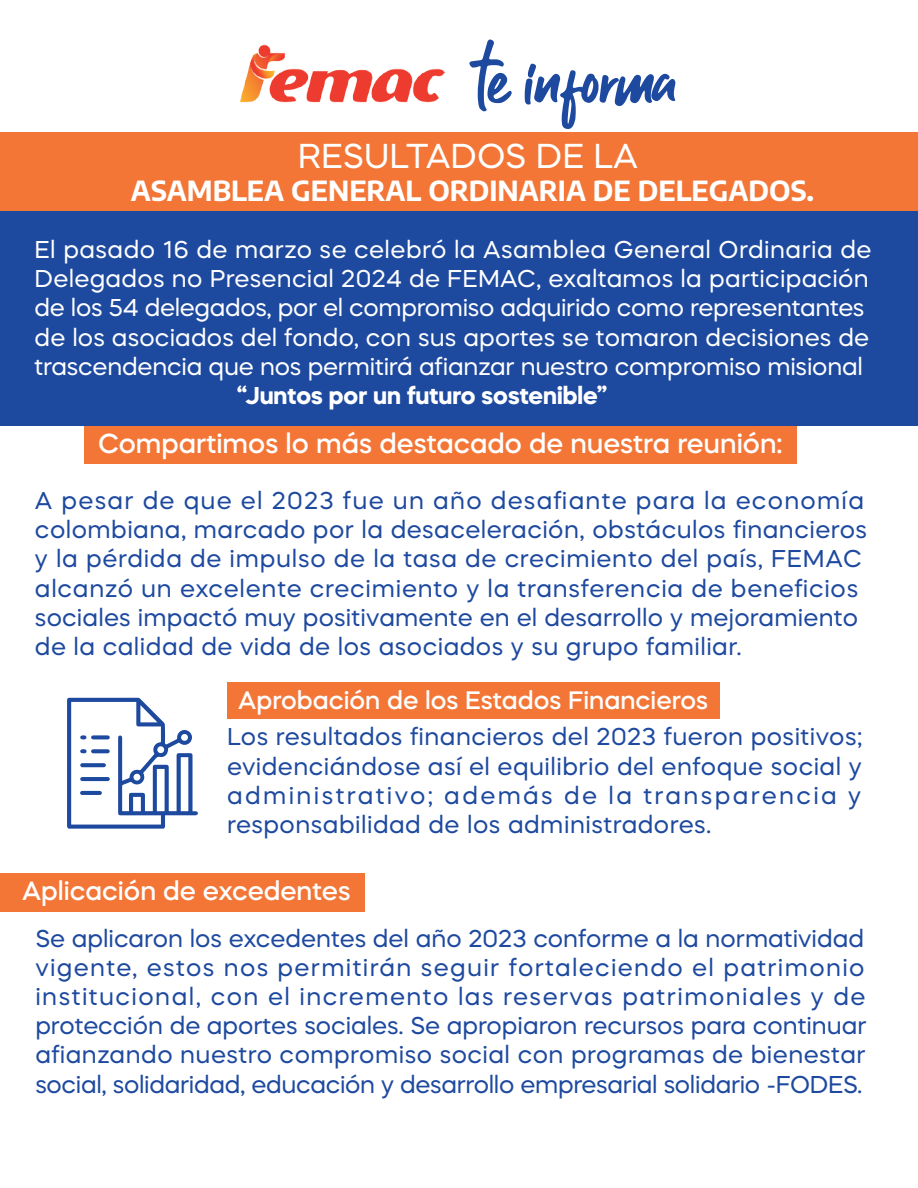
<style>
.page{position:relative;width:918px;height:1188px;background:#fff}
.page>*{position:absolute;margin:0;border:0;box-sizing:border-box;transform-origin:0 0}
.t1{font:66.9px "Guthen Bloots Personal Use";color:#1d499f}
.t2{font:34.5px "Mazzard H";color:#fff}
.t3{font:100 condensed 27.6px "Encode Sans";color:#fff}
.t4{font:500 27.45px "Mazzard H";color:#fff}
.t5{font:500 26.25px "Mazzard H";color:#fff}
.t6{font:500 25.2px "Mazzard H";color:#fff}
.t7{font:24.3px/29.1px "Mazzard H";letter-spacing:.02em;color:#1d499f;text-align:justify}
.t8{font:24.3px/29.1px "Mazzard H";letter-spacing:.005em;color:#fff}
.t9{font:700 24.3px "Mazzard H";color:#fff}
</style>
<div class="page">
<div style="left:0;top:132px;width:918px;height:81px;background:#f37636"></div>
<div style="left:84px;top:425px;width:712px;height:39px;background:#f37636"></div>
<div style="left:0;top:212px;width:918px;height:214px;background:#1d499f"></div>
<div style="left:227px;top:682px;width:492px;height:37px;background:#f37636"></div>
<div style="left:0;top:873px;width:364px;height:39px;background:#f37636"></div>
<svg style="left:67px;top:698px;width:131px;height:131px"></svg>
<img style="left:240px;top:44px;width:205px;height:59px">
<h1 class="t1" style="left:475px;top:38px;width:204px">te informa</h1>
<h2 class="t2" style="left:298px;top:134px;width:342px">RESULTADOS DE LA</h2>
<p class="t3" style="left:131px;top:172px;width:685px">ASAMBLEA GENERAL ORDINARIA DE DELEGADOS.</p>
<p class="t8" style="left:35px;top:235px;width:838px">El pasado 16 de marzo se celebró la Asamblea General Ordinaria de Delegados no Presencial 2024 de FEMAC, exaltamos la participación de los 54 delegados, por el compromiso adquirido como representantes de los asociados del fondo, con sus aportes se tomaron decisiones de trascendencia que nos permitirá afianzar nuestro compromiso misional</p>
<p class="t9" style="left:237px;top:379px;width:372px">“Juntos por un futuro sostenible”</p>
<p class="t4" style="left:98px;top:425px;width:686px">Compartimos lo más destacado de nuestra reunión:</p>
<p class="t7" style="left:35px;top:486px;width:834px;text-align:left">A pesar de que el 2023 fue un año desafiante para la economía colombiana, marcado por la desaceleración, obstáculos financieros y la pérdida de impulso de la tasa de crecimiento del país, FEMAC alcanzó un excelente crecimiento y la transferencia de beneficios sociales impactó muy positivamente en el desarrollo y mejoramiento de la calidad de vida de los asociados y su grupo familiar.</p>
<p class="t6" style="left:238px;top:684px;width:471px">Aprobación de los Estados Financieros</p>
<p class="t7" style="left:227px;top:722px;width:637px">Los resultados financieros del 2023 fueron positivos; evidenciándose así el equilibrio del enfoque social y administrativo; además de la transparencia y responsabilidad de los administradores.</p>
<p class="t5" style="left:22px;top:874px;width:330px">Aplicación de excedentes</p>
<p class="t7" style="left:35px;top:923px;width:833px">Se aplicaron los excedentes del año 2023 conforme a la normatividad vigente, estos nos permitirán seguir fortaleciendo el patrimonio institucional, con el incremento las reservas patrimoniales y de protección de aportes sociales. Se apropiaron recursos para continuar afianzando nuestro compromiso social con programas de bienestar social, solidaridad, educación y desarrollo empresarial solidario -FODES.</p>
</div>
